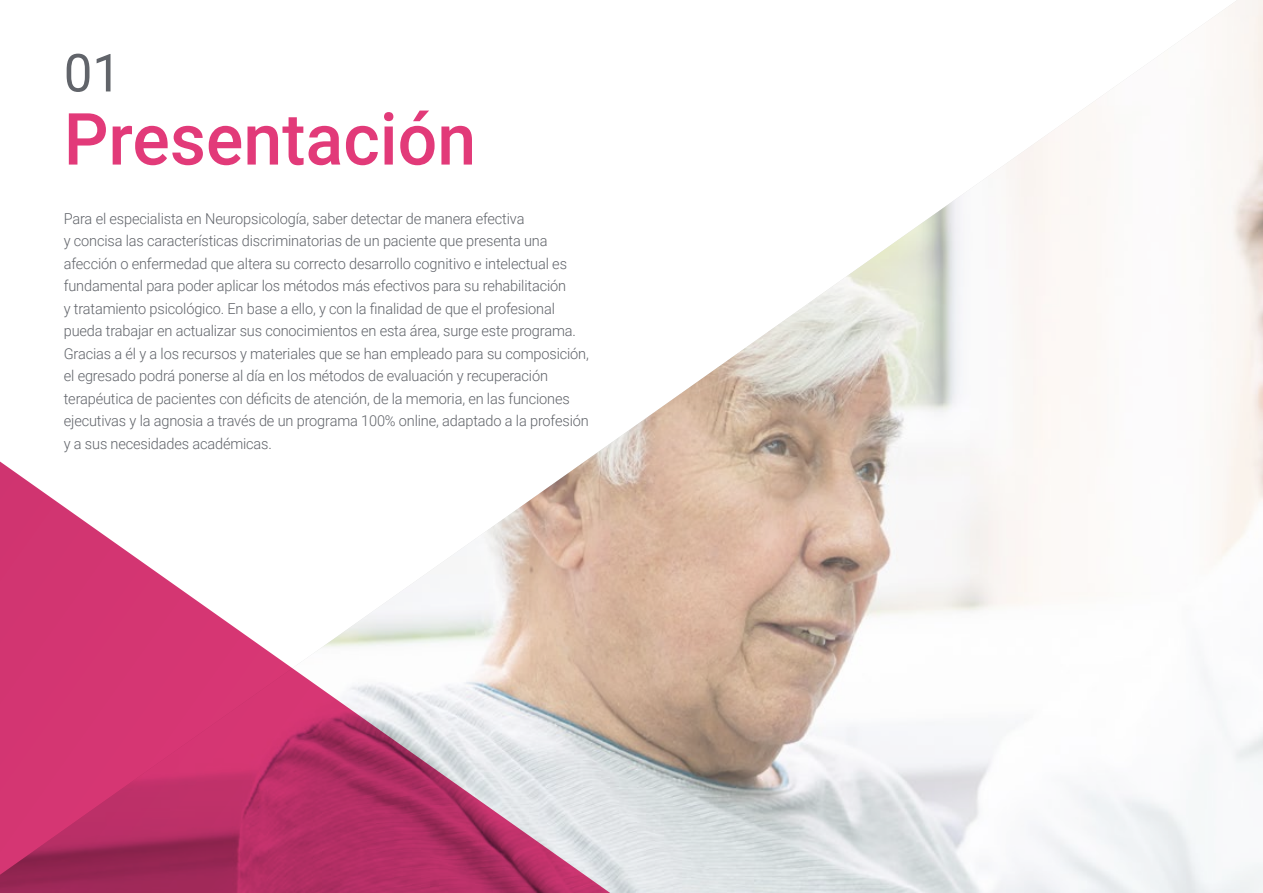
<style>
.page{position:relative;width:1263px;height:893px;background:#fff}
.page>*{position:absolute;margin:0;border:0;box-sizing:border-box;transform-origin:0 0}
.t1{font:500 72px "Roboto";color:#e23a79}
.t2{font:52.5px "Roboto";color:#61646a}
.t3{font:300 15px/22.5px "Roboto";letter-spacing:-.01em;color:#61646a}
</style>
<div class="page">
<img style="left:607px;top:0;width:656px;height:893px">
<svg style="left:0;top:446px;width:640px;height:447px"></svg>
<h2 class="t2" style="left:64px;top:36px;width:59px">01</h2>
<h1 class="t1" style="left:64px;top:89px;width:414px">Presentación</h1>
<p class="t3" style="left:64px;top:207px;width:527px">Para el especialista en Neuropsicología, saber detectar de manera efectiva<br>y concisa las características discriminatorias de un paciente que presenta una afección o enfermedad que altera su correcto desarrollo cognitivo e intelectual es fundamental para poder aplicar los métodos más efectivos para su rehabilitación<br>y tratamiento psicológico. En base a ello, y con la finalidad de que el profesional pueda trabajar en actualizar sus conocimientos en esta área, surge este programa.<br>Gracias a él y a los recursos y materiales que se han empleado para su composición, el egresado podrá ponerse al día en los métodos de evaluación y recuperación terapéutica de pacientes con déficits de atención, de la memoria, en las funciones ejecutivas y la agnosia a través de un programa 100% online, adaptado a la profesión y a sus necesidades académicas.</p>
</div>
